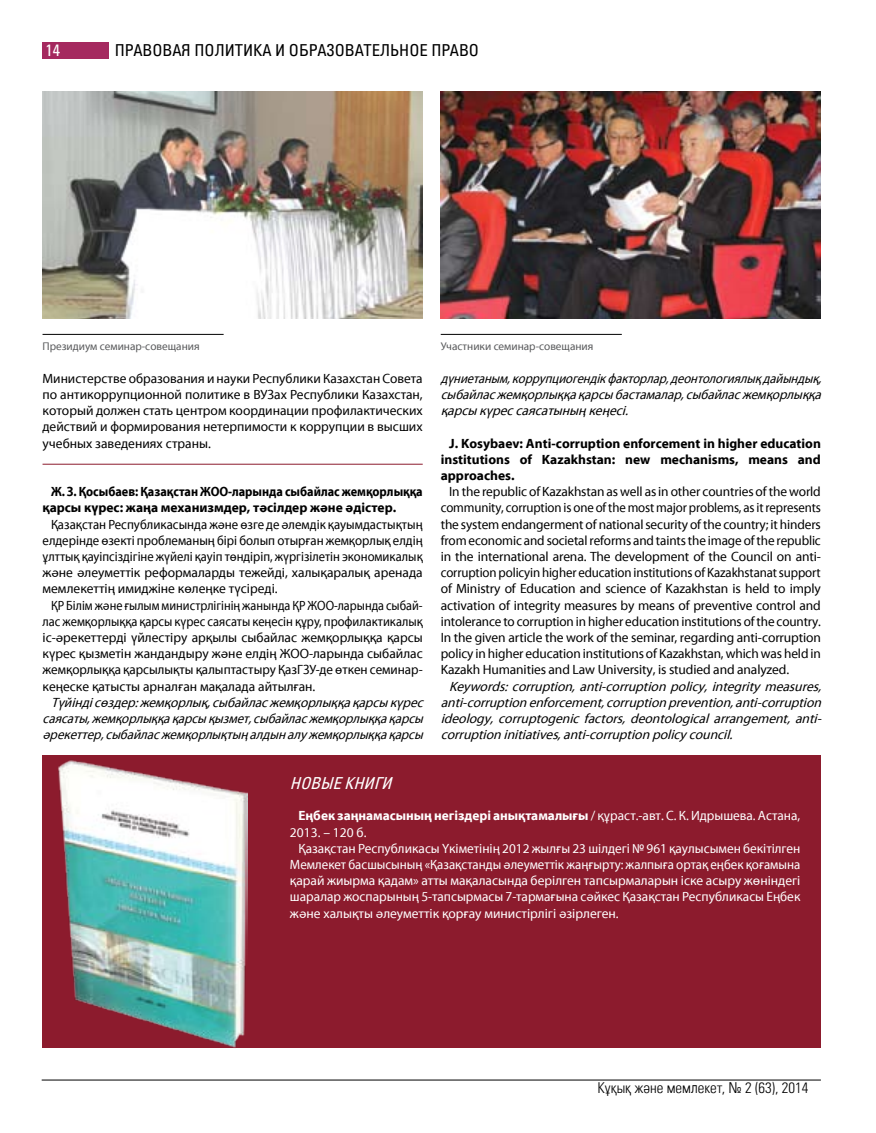
<style>
.page{position:relative;width:876px;height:1133px;background:#fff}
.page>*{position:absolute;margin:0;border:0;box-sizing:border-box;transform-origin:0 0}
.t1{font:16.5px "Partner Condensed kaz";color:#000}
.t2{font:italic 16.5px "Partner Condensed";color:#fff}
.t3{font:16.5px "Partner Condensed";color:#fff}
.t4{font:15px "Partner Light Condensed kaz";color:#000}
.t5{font:13.5px/16.2px "SM Myriad Pro Regular";color:#000;text-align:justify}
.t6{font:italic 13.5px/16.2px "SM Myriad Pro Regular";color:#000;text-align:justify}
.t7{font:13.5px/16.2px "SM Myriad Pro Regular";color:#000;text-align:justify;scale:.91 1}
.t8{font:13.5px "SM Myriad Pro Regular";color:#fff}
.t9{font:13.5px/16.2px "SM Myriad Pro Regular";color:#000;text-align:justify;scale:.95 1}
.t10{font:italic 13.5px/16.2px "SM Myriad Pro Regular";color:#000;text-align:justify;scale:.92 1}
.t11{font:13.5px/16.2px "SM Myriad Pro Bold";color:#000;text-align:justify}
.t12{font:13.5px/16.2px "SM Myriad Pro Bold";color:#000;scale:.91 1}
.t13{font:13.5px "SM Myriad Pro Regular";color:#fff;scale:.96 1}
.t14{font:13.5px "SM Myriad Pro Bold";color:#fff}
.t15{font:11.25px "SM Myriad Pro Regular";color:#58595b}
.s1{font-family:"SM Myriad Pro Regular"}
.s2{font-family:"Partner";font-weight:300;font-stretch:condensed}
</style>
<div class="page">
<div style="left:43px;top:43px;width:66px;height:16px;background:#a5295f"></div>
<hr style="left:42px;top:1080px;width:779px;height:1px;background:#000">
<img style="left:43px;top:91px;width:380px;height:227px">
<img style="left:441px;top:91px;width:380px;height:227px">
<hr style="left:43px;top:334px;width:181px;height:1px;background:#000">
<hr style="left:441px;top:334px;width:181px;height:1px;background:#000">
<hr style="left:43px;top:464px;width:380px;height:1px;background:#8c1b2d">
<div style="left:43px;top:755px;width:778px;height:293px;background:#8c1b2d"></div>
<img style="left:58px;top:760px;width:190px;height:288px">
<p class="t3" style="left:46px;top:41px;width:16px">14</p>
<p class="t1" style="left:115px;top:41px;width:366px">Правовая п олитика и образовательное п раво</p>
<p class="t15" style="left:43px;top:340px;width:159px">Президиум семинар-совещания</p>
<p class="t15" style="left:441px;top:340px;width:154px">Участники семинар-совещания</p>
<p class="t5" style="left:43px;top:370px;width:382px">Министерстве образования и науки Республики Казахстан Совета по антикоррупционной политике в ВУЗах Республики Казахстан, который должен стать центром координации профилактических действий и формирования нетерпимости к коррупции в высших учебных заведениях страны.</p>
<p class="t12" style="left:43px;top:483px;width:419px;text-indent:9px">Ж. З. Қосыбаев: Қазақстан ЖОО-ларында сыбайлас жемқорлыққа қарсы күрес: жаңа механизмдер, тәсілдер және әдістер.</p>
<p class="t9" style="left:43px;top:516px;width:402px;text-indent:9px">Қазақстан Республикасында және өзге де әлемдік қауымдастықтың елдерінде өзекті проблеманың бірі болып отырған жемқорлық елдің ұлттық қауіпсіздігіне жүйелі қауіп төндіріп, жүргізілетін экономикалық және әлеуметтік реформаларды тежейді, халықаралық аренада мемлекеттің имиджіне көлеңке түсіреді.</p>
<p class="t7" style="left:43px;top:597px;width:419px;text-indent:9px">ҚР Білім және ғылым министрлігінің жанында ҚР ЖОО-ларында сыбай&shy;лас жемқорлыққа қарсы күрес саясаты кеңесін құру, профилактикалық іс-әрекеттерді үйлестіру арқылы сыбайлас жемқорлыққа қарсы күрес қызметін жандандыру және елдің ЖОО-ларында сыбайлас жемқорлыққа қарсылықты қалыптастыру ҚазГЗУ-де өткен семинар&shy;кеңеске қатысты арналған мақалада айтылған.</p>
<p class="t6" style="left:43px;top:694px;width:386px;text-indent:9px">Түйіндісөздер:жемқорлық,сыбайласжемқорлыққақарсы күрес саясаты,жемқорлыққақарсы қызмет,сыбайласжемқорлыққақарсы әрекеттер,сыбайласжемқорлықтыңалдыналужемқорлыққақарсы</p>
<p class="t2" style="left:290px;top:774px;width:103px">Новые книги</p>
<p class="t10" style="left:441px;top:370px;width:419px">дүниетаным,коррупциогендікфакторлар,деонтологиялықдайындық, сыбайласжемқорлыққақарсы бастамалар,сыбайласжемқорлыққа қарсы күрессаясатыныңкеңесі.</p>
<p class="t11" style="left:441px;top:435px;width:382px;text-indent:9px">J. Kosybaev: Anti-corruption enforcement in higher education institutions of Kazakhstan: new mechanisms, means and approaches.</p>
<p class="t5" style="left:441px;top:483px;width:382px;text-indent:9px">In the republic of Kazakhstan as well as in other countries of the world community, corruption is one of the most major problems, as it represents the system endangerment of national security of the country; it hinders from economic and societal reforms and taints the image of the republic in the international arena. The development of the Council on anti&shy;corruption policyin higher education institutions of Kazakhstanat support of Ministry of Education and science of Kazakhstan is held to imply activation of integrity measures by means of preventive control and intolerance to corruption in higher education institutions of the country.<br>In the given article the work of the seminar, regarding anti-corruption policy in higher education institutions of Kazakhstan, which was held in Kazakh Humanities and Law University, is studied and analyzed.</p>
<p class="t6" style="left:441px;top:678px;width:386px;text-indent:9px">Keywords:corruption,anti-corruptionpolicy,integritymeasures, anti-corruptionenforcement,corruptionprevention,anti-corruption ideology, corruptogenic factors, deontological arrangement, anti&shy;corruptioninitiatives,anti-corruptionpolicycouncil.</p>
<p class="t14" style="left:298px;top:808px;width:503px">Еңбек заңнамасының негіздері анықтамалығы <span class="s1">/ құраст.-авт. С. К. Идрышева. Астана,</span></p>
<p class="t8" style="left:290px;top:823px;width:78px">2013. – 120 б.</p>
<p class="t8" style="left:298px;top:840px;width:503px">Қазақстан Республикасы Үкіметінің 2012 жылғы 23 шілдегі № 961 қаулысымен бекітілген</p>
<p class="t13" style="left:290px;top:856px;width:533px">Мемлекет басшысының «Қазақстанды әлеуметтік жаңғырту: жалпыға ортақ еңбек қоғамына</p>
<p class="t8" style="left:290px;top:872px;width:512px">қарай жиырма қадам» атты мақаласында берілген тапсырмаларын іске асыру жөніндегі</p>
<p class="t8" style="left:290px;top:888px;width:512px">шаралар жоспарының 5-тапсырмасы 7-тармағына сәйкес Қазақстан Республикасы Еңбек</p>
<p class="t8" style="left:290px;top:904px;width:330px">және халықты әлеуметтік қорғау министірлігі әзірлеген.</p>
<p class="t4" style="left:597px;top:1079px;width:213px">Кұқық және мемлекет, <span class="s2">№ 2 (63), 2014</span></p>
</div>
